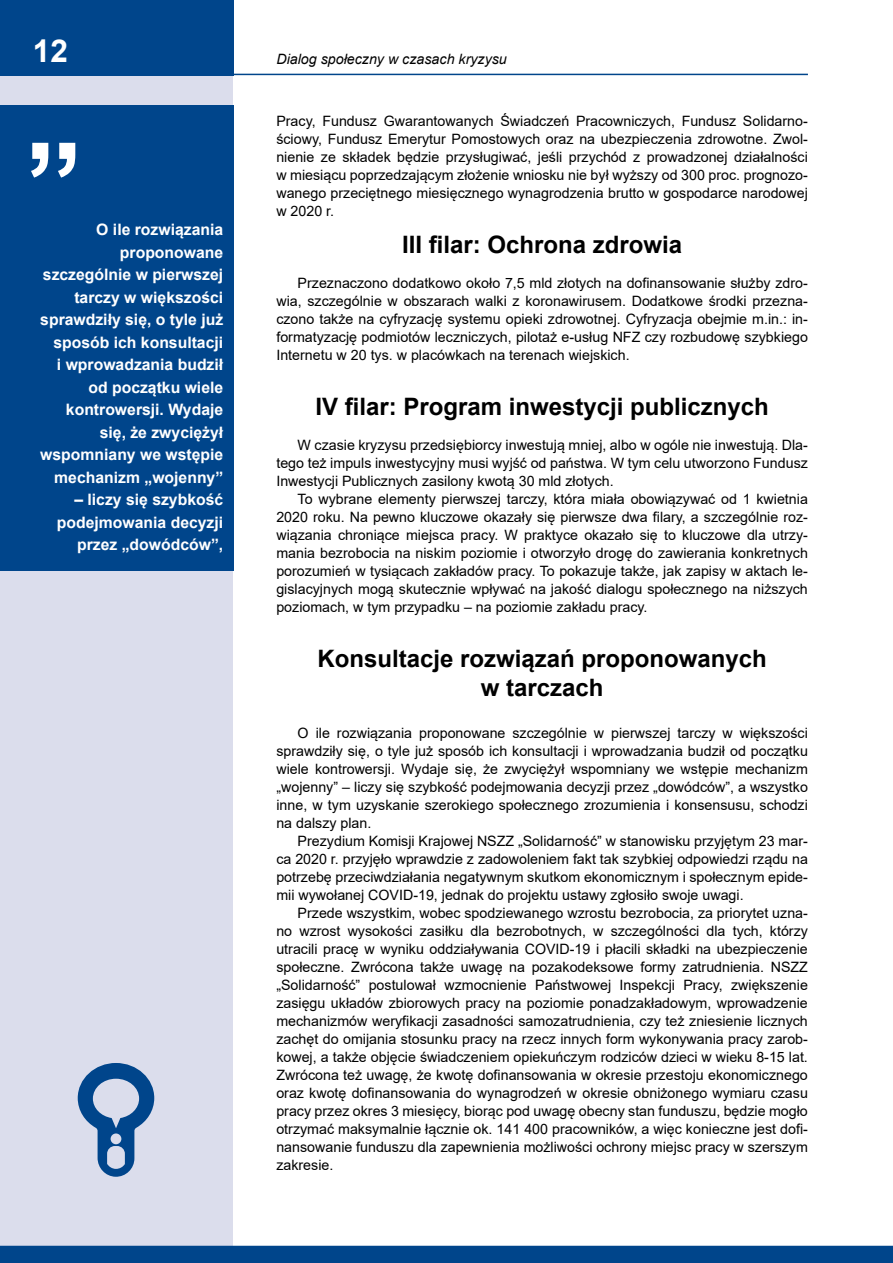
<style>
.page{position:relative;width:893px;height:1263px;background:#fff}
.page>*{position:absolute;margin:0;border:0;box-sizing:border-box;transform-origin:0 0}
.t1{font:700 117px "Arial";color:#fff}
.t2{font:700 31.5px "Arial";color:#fff}
.t3{font:700 24px/28.8px "Arial";color:#000;text-align:center}
.t4{font:700 15.75px/22.5px "Arial";color:#fff;text-align:right}
.t5{font:14.25px/18px "Arial";color:#000;text-align:justify}
.t6{font:italic 14.25px "Arial";color:#000}
</style>
<div class="page">
<div style="left:0;top:69px;width:233px;height:1194px;background:#dbddec"></div>
<div style="left:0;top:0;width:233px;height:75px;background:#00458b"></div>
<hr style="left:191px;top:74px;width:617px;height:1px;background:#00458b">
<div style="left:0;top:1246px;width:893px;height:17px;background:#00458b"></div>
<svg style="left:78px;top:1063px;width:76px;height:114px"></svg>
<div style="left:0;top:105px;width:233px;height:465px;background:#00458b"></div>
<h2 class="t2" style="left:33px;top:29px;width:37px">12</h2>
<h1 class="t1" style="left:25px;top:35px;width:60px">„</h1>
<p class="t4" style="left:40px;top:219px;width:184px">O ile rozwiązania proponowane szczególnie w pierwszej tarczy w większości sprawdziły się, o tyle już sposób ich konsultacji<br>i wprowadzania budził od początku wiele kontrowersji. Wydaje się, że zwyciężył wspomniany we wstępie mechanizm „wojenny”</p>
<p class="t4" style="left:57px;top:489px;width:168px">– liczy się szybkość podejmowania decyzji przez „dowódców”,</p>
<p class="t6" style="left:276px;top:50px;width:232px">Dialog społeczny w czasach kryzysu</p>
<p class="t5" style="left:276px;top:112px;width:533px">Pracy, Fundusz Gwarantowanych Świadczeń Pracowniczych, Fundusz Solidarno&shy;ściowy, Fundusz Emerytur Pomostowych oraz na ubezpieczenia zdrowotne. Zwol&shy;nienie ze składek będzie przysługiwać, jeśli przychód z prowadzonej działalności w miesiącu poprzedzającym złożenie wniosku nie był wyższy od 300 proc. prognozo&shy;wanego przeciętnego miesięcznego wynagrodzenia brutto w gospodarce narodowej w 2020 r.</p>
<h3 class="t3" style="left:402px;top:231px;width:282px">III filar: Ochrona zdrowia</h3>
<p class="t5" style="left:276px;top:274px;width:533px;text-indent:21px">Przeznaczono dodatkowo około 7,5 mld złotych na dofinansowanie służby zdro&shy;wia, szczególnie w obszarach walki z koronawirusem. Dodatkowe środki przezna&shy;czono także na cyfryzację systemu opieki zdrowotnej. Cyfryzacja obejmie m.in.: in&shy;formatyzację podmiotów leczniczych, pilotaż e-usług N FZ czy rozbudowę szybkiego I nternetu w 20 tys. w placówkach na terenach wiejskich.</p>
<h3 class="t3" style="left:315px;top:393px;width:455px">IV filar: Program inwestycji publicznych</h3>
<p class="t5" style="left:276px;top:436px;width:533px;text-indent:21px">W czasie kryzysu przedsiębiorcy inwestują mniej, albo w ogóle nie inwestują. Dla&shy;tego też impuls inwestycyjny musi wyjść od państwa. W tym celu utworzono Fundusz I nwestycji Publicznych zasilony kwotą 30 mld złotych.</p>
<p class="t5" style="left:276px;top:490px;width:533px;text-indent:21px">To wybrane elementy pierwszej tarczy, która miała obowiązywać od 1 kwietnia 2020 roku. N a pewno kluczowe okazały się pierwsze dwa filary, a szczególnie roz&shy;wiązania chroniące miejsca pracy. W praktyce okazało się to kluczowe dla utrzy&shy;mania bezrobocia na niskim poziomie i otworzyło drogę do zawierania konkretnych porozumień w tysiącach zakładów pracy. To pokazuje także, jak zapisy w aktach le&shy;gislacyjnych mogą skutecznie wpływać na jakość dialogu społecznego na niższych poziomach, w tym przypadku – na poziomie zakładu pracy.</p>
<h3 class="t3" style="left:317px;top:645px;width:451px">Konsultacje rozwiązań proponowanych w tarczach</h3>
<p class="t5" style="left:276px;top:724px;width:533px;text-indent:21px">O ile rozwiązania proponowane szczególnie w pierwszej tarczy w większości sprawdziły się, o tyle już sposób ich konsultacji i wprowadzania budził od początku wiele kontrowersji. Wydaje się, że zwyciężył wspomniany we wstępie mechanizm „wojenny” – liczy się szybkość podejmowania decyzji przez „dowódców”, a wszystko inne, w tym uzyskanie szerokiego społecznego zrozumienia i konsensusu, schodzi na dalszy plan.</p>
<p class="t5" style="left:276px;top:832px;width:533px;text-indent:21px">Prezydium Komisji Krajowej N SZZ „Solidarność” w stanowisku przyjętym 23 mar&shy;ca 2020 r. przyjęło wprawdzie z zadowoleniem fakt tak szybkiej odpowiedzi rządu na potrzebę przeciwdziałania negatywnym skutkom ekonomicznym i społecznym epide&shy;mii wywołanej COVI D-19, jednak do projektu ustawy zgłosiło swoje uwagi.</p>
<p class="t5" style="left:276px;top:904px;width:533px;text-align:left;text-indent:21px">Przede wszystkim, wobec spodziewanego wzrostu bezrobocia, za priorytet uzna&shy;no wzrost wysokości zasiłku dla bezrobotnych, w szczególności dla tych, którzy utracili pracę w wyniku oddziaływania COVI D-19 i płacili składki na ubezpieczenie społeczne. Zwrócona także uwagę na pozakodeksowe formy zatrudnienia. N SZZ „Solidarność” postulował wzmocnienie Państwowej I nspekcji Pracy, zwiększenie zasięgu układów zbiorowych pracy na poziomie ponadzakładowym, wprowadzenie mechanizmów weryfikacji zasadności samozatrudnienia, czy też zniesienie licznych zachęt do omijania stosunku pracy na rzecz innych form wykonywania pracy zarob&shy;kowej, a także objęcie świadczeniem opiekuńczym rodziców dzieci w wieku 8-15 lat.<br>Zwrócona też uwagę, że kwotę dofinansowania w okresie przestoju ekonomicznego oraz kwotę dofinansowania do wynagrodzeń w okresie obniżonego wymiaru czasu pracy przez okres 3 miesięcy, biorąc pod uwagę obecny stan funduszu, będzie mogło otrzymać maksymalnie łącznie ok. 141 400 pracowników, a więc konieczne jest dofi&shy;nansowanie funduszu dla zapewnienia możliwości ochrony miejsc pracy w szerszym zakresie.</p>
</div>
